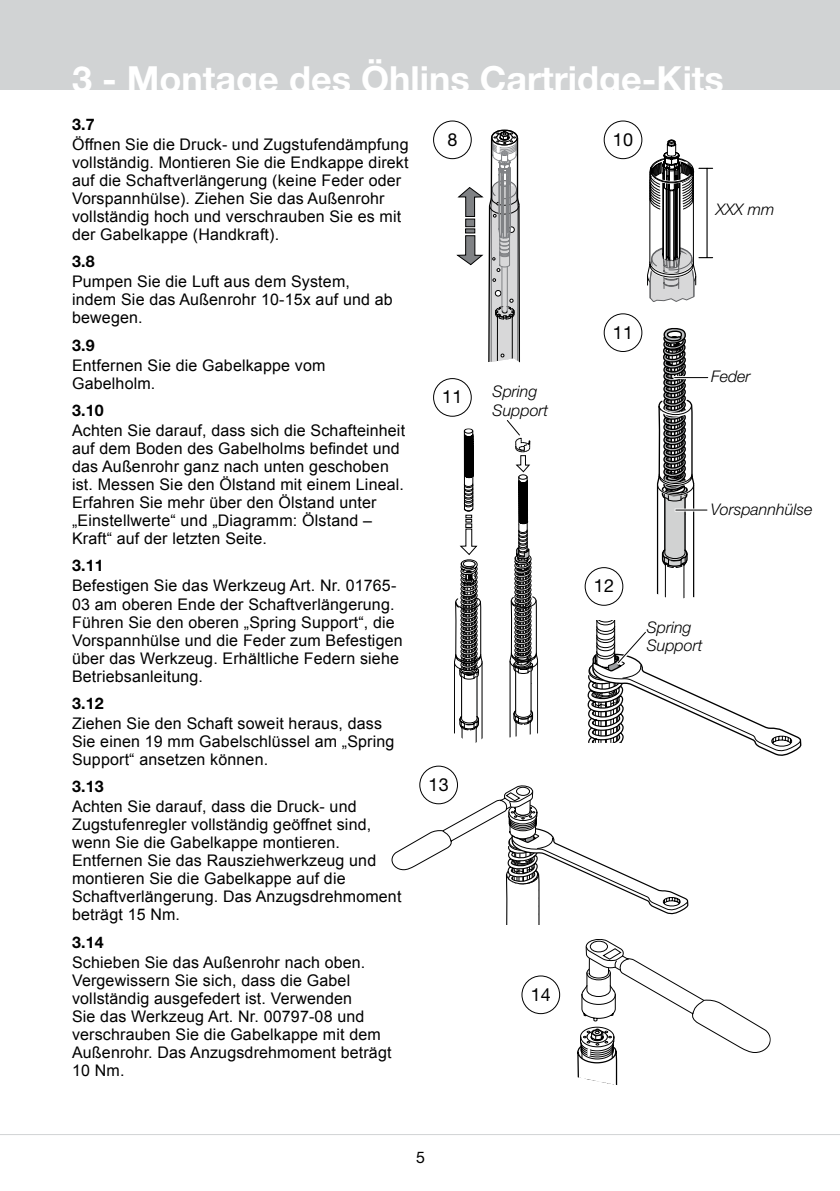
<style>
.page{position:relative;width:840px;height:1191px;background:#fff}
.page>*{position:absolute;margin:0;border:0;box-sizing:border-box;transform-origin:0 0}
.t1{font:700 36px "Helvetica Neue LT Std";color:#fff}
.t2{font:18px "Helvetica Neue LT Std";letter-spacing:.01em;color:#000}
.t3{font:16px/18px "Arial";letter-spacing:.01em;color:#000}
.t4{font:italic 300 16px/18px "Helvetica Neue LT Std";color:#000}
.t5{font:700 16px "Helvetica Neue LT Std";letter-spacing:.01em;color:#000}
.t6{font:16px "Helvetica Neue LT Std";color:#000}
</style>
<div class="page">
<div style="left:0;top:0;width:839px;height:90px;background:#d1d3d4"></div>
<hr style="left:0;top:1134px;width:839px;height:1px;background:#d1d3d4">
<svg style="left:656px;top:328px;width:38px;height:271px"></svg>
<svg style="left:454px;top:428px;width:29px;height:315px"></svg>
<svg style="left:647px;top:140px;width:65px;height:162px"></svg>
<div style="left:433px;top:120px;width:38px;height:39px;border:1px solid #000;border-radius:50%"></div>
<div style="left:603px;top:313px;width:39px;height:39px;border:1px solid #000;border-radius:50%"></div>
<div style="left:603px;top:120px;width:39px;height:39px;border:1px solid #000;border-radius:50%"></div>
<div style="left:584px;top:567px;width:39px;height:39px;border:1px solid #000;border-radius:50%"></div>
<hr style="left:673px;top:376px;width:35px;height:3px;background:#fff">
<hr style="left:674px;top:377px;width:33px;height:1px;background:#000">
<hr style="left:674px;top:508px;width:33px;height:3px;background:#fff">
<hr style="left:675px;top:509px;width:31px;height:1px;background:#000">
<svg style="left:506px;top:420px;width:32px;height:318px"></svg>
<svg style="left:587px;top:620px;width:214px;height:136px"></svg>
<svg style="left:456px;top:129px;width:64px;height:234px"></svg>
<svg style="left:391px;top:785px;width:297px;height:139px"></svg>
<div style="left:419px;top:766px;width:38px;height:37px;background:#fff;border-radius:50%"></div>
<div style="left:419px;top:765px;width:38px;height:39px;border:1px solid #000;border-radius:50%"></div>
<svg style="left:577px;top:939px;width:193px;height:146px"></svg>
<div style="left:521px;top:975px;width:39px;height:39px;border:1px solid #000;border-radius:50%"></div>
<div style="left:433px;top:378px;width:38px;height:39px;border:1px solid #000;border-radius:50%"></div>
<h1 class="t1" style="left:72px;top:56px;width:653px">3 - Montage des Öhlins Cartridge-Kits</h1>
<p class="t5" style="left:72px;top:114px;width:24px">3.7</p>
<p class="t3" style="left:72px;top:135px;width:338px">Öffnen Sie die Druck- und Zugstufendämpfung vollständig. Montieren Sie die Endkappe direkt auf die Schaftverlängerung (keine Feder oder Vorspannhülse). Ziehen Sie das Außenrohr vollständig hoch und verschrauben Sie es mit der Gabelkappe (Handkraft).</p>
<p class="t5" style="left:72px;top:252px;width:24px">3.8</p>
<p class="t3" style="left:72px;top:273px;width:322px">Pumpen Sie die Luft aus dem System, indem Sie das Außenrohr 10-15x auf und ab bewegen.</p>
<p class="t5" style="left:72px;top:335px;width:24px">3.9</p>
<p class="t3" style="left:72px;top:356px;width:255px">Entfernen Sie die Gabelkappe vom<br>Gabelholm.</p>
<p class="t5" style="left:72px;top:400px;width:33px">3.10</p>
<p class="t3" style="left:72px;top:421px;width:334px">Achten Sie darauf, dass sich die Schafteinheit auf dem Boden des Gabelholms befindet und das Außenrohr ganz nach unten geschoben ist. Messen Sie den Ölstand mit einem Lineal.<br>Erfahren Sie mehr über den Ölstand unter „Einstellwerte“ und „Diagramm: Ölstand – Kraft“ auf der letzten Seite.</p>
<p class="t5" style="left:72px;top:556px;width:33px">3.11</p>
<p class="t3" style="left:72px;top:577px;width:332px">Befestigen Sie das Werkzeug Art. Nr. 01765- 03 am oberen Ende der Schaftverlängerung.<br>Führen Sie den oberen „Spring Support“, die Vorspannhülse und die Feder zum Befestigen über das Werkzeug. Erhältliche Federn siehe Betriebsanleitung.</p>
<p class="t5" style="left:72px;top:693px;width:33px">3.12</p>
<p class="t3" style="left:72px;top:714px;width:324px">Ziehen Sie den Schaft soweit heraus, dass<br>Sie einen 19 mm Gabelschlüssel am „Spring<br>Support“ ansetzen können.</p>
<p class="t5" style="left:72px;top:776px;width:33px">3.13</p>
<p class="t3" style="left:72px;top:798px;width:331px">Achten Sie darauf, dass die Druck- und Zugstufenregler vollständig geöffnet sind, wenn Sie die Gabelkappe montieren.<br>Entfernen Sie das Rausziehwerkzeug und montieren Sie die Gabelkappe auf die Schaftverlängerung. Das Anzugsdrehmoment beträgt 15 Nm.</p>
<p class="t5" style="left:72px;top:932px;width:33px">3.14</p>
<p class="t3" style="left:72px;top:953px;width:321px">Schieben Sie das Außenrohr nach oben.<br>Vergewissern Sie sich, dass die Gabel vollständig ausgefedert ist. Verwenden<br>Sie das Werkzeug Art. Nr. 00797-08 und verschrauben Sie die Gabelkappe mit dem Außenrohr. Das Anzugsdrehmoment beträgt 10 Nm.</p>
<p class="t2" style="left:447px;top:129px;width:12px">8</p>
<p class="t2" style="left:442px;top:386px;width:22px">11</p>
<p class="t2" style="left:428px;top:773px;width:22px">13</p>
<p class="t6" style="left:416px;top:1148px;width:10px">5</p>
<p class="t4" style="left:492px;top:382px;width:57px;line-height:19.2px">Spring<br>Support</p>
<p class="t2" style="left:530px;top:983px;width:22px">14</p>
<p class="t2" style="left:612px;top:129px;width:22px">10</p>
<p class="t2" style="left:612px;top:321px;width:22px">11</p>
<p class="t4" style="left:715px;top:200px;width:60px">XXX mm</p>
<p class="t4" style="left:710px;top:367px;width:41px">Feder</p>
<p class="t2" style="left:593px;top:575px;width:22px">12</p>
<p class="t4" style="left:710px;top:500px;width:103px">Vorspannhülse</p>
<p class="t4" style="left:646px;top:618px;width:57px">Spring<br>Support</p>
</div>
